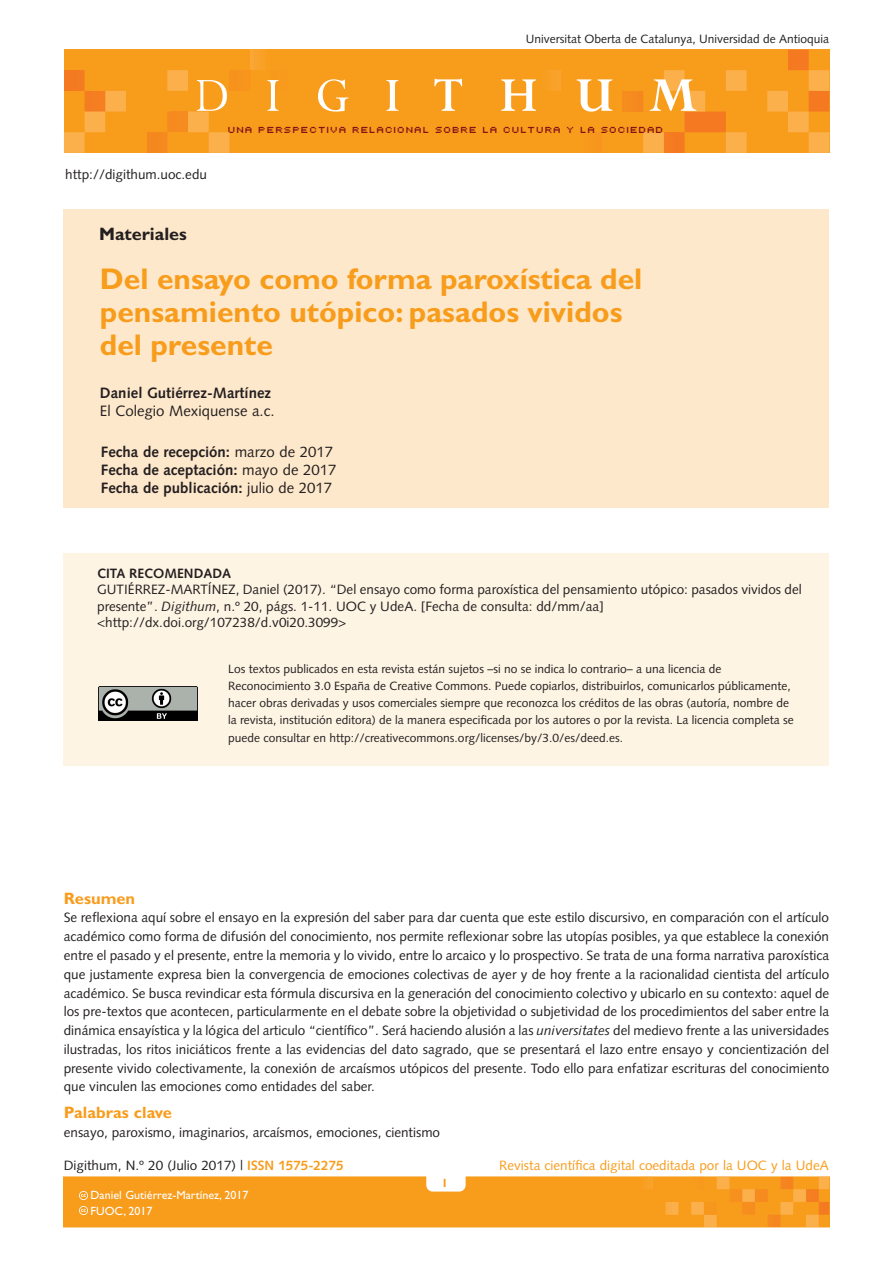
<style>
.page{position:relative;width:893px;height:1263px;background:#fff}
.page>*{position:absolute;margin:0;border:0;box-sizing:border-box;transform-origin:0 0}
._00_Titol{font:700 30px/33px "Gill Sans";color:#f89c1c}
._00_Pretitol{font:700 18px "Gill Sans";color:#231f20}
._00_Titoletsresum{font:700 16.5px "Gill Sans";color:#f89c1c}
._001_Dades_autor_i_d{font:700 15px "Syntax LT";color:#231f20}
._001_Nom_autor{font:700 15px "Syntax LT";color:#231f20}
._001_Dades_autor_i_d-2{font:15px "Syntax LT";color:#231f20}
._01_Textresum{font:13.5px/18.8px "Syntax LT";color:#231f20;text-align:justify}
._05_Citacio_recomena{font:13.5px/16.5px "Syntax LT";color:#231f20}
.t1{font:13.5px "Syntax LT";color:#f89c1c}
._02_PARAGRAF_GENERAL{font:13.5px "Syntax LT";color:#231f20}
.t2{font:700 13.5px "Syntax LT";color:#231f20}
.t3{font:12px/17.2px "Syntax LT";color:#231f20}
.t4{font:12px "Gill Sans";color:#fff}
.t5{font:700 12px "Gill Sans";color:#f89c1c}
.t6{font:9.75px "Uni 0554";color:#821316}
.s1{font-weight:400}
.s2{font-style:italic}
.s3{font-weight:700;color:#f89c1c}
</style>
<div class="page">
<hr style="left:829px;top:1177px;width:1px;height:50px;background:#f47921">
<svg style="left:64px;top:1177px;width:765px;height:50px;background:#f89d21"></svg>
<div style="left:64px;top:49px;width:765px;height:104px;background:#f89c1c"></div>
<hr style="left:247px;top:70px;width:3px;height:21px;background:#f7951d">
<div style="left:242px;top:70px;width:5px;height:21px;background:#f7951d"></div>
<hr style="left:238px;top:70px;width:4px;height:21px;background:#f7941d">
<div style="left:233px;top:70px;width:5px;height:21px;background:#f7931d"></div>
<hr style="left:229px;top:70px;width:4px;height:21px;background:#f7931d">
<hr style="left:596px;top:132px;width:2px;height:21px;background:#f7961d">
<hr style="left:598px;top:132px;width:2px;height:21px;background:#f7951d">
<hr style="left:600px;top:132px;width:2px;height:21px;background:#f7951d">
<hr style="left:602px;top:50px;width:2px;height:103px;background:#f7941d">
<hr style="left:620px;top:50px;width:2px;height:103px;background:#f68e1e">
<hr style="left:622px;top:91px;width:2px;height:21px;background:#f68d1e">
<hr style="left:624px;top:91px;width:2px;height:21px;background:#f68d1e">
<hr style="left:626px;top:91px;width:2px;height:21px;background:#f68c1f">
<svg style="left:628px;top:91px;width:7px;height:21px"></svg>
<hr style="left:635px;top:91px;width:2px;height:21px;background:#f6891f">
<hr style="left:637px;top:91px;width:2px;height:21px;background:#f5881f">
<hr style="left:639px;top:91px;width:2px;height:21px;background:#f5871f">
<hr style="left:641px;top:91px;width:2px;height:21px;background:#f5871f">
<hr style="left:250px;top:50px;width:2px;height:20px;background:#faa837">
<svg style="left:252px;top:50px;width:11px;height:20px"></svg>
<svg style="left:64px;top:70px;width:165px;height:83px"></svg>
<svg style="left:267px;top:80px;width:11px;height:31px"></svg>
<svg style="left:318px;top:79px;width:30px;height:33px"></svg>
<svg style="left:386px;top:80px;width:12px;height:31px"></svg>
<svg style="left:434px;top:79px;width:28px;height:32px"></svg>
<svg style="left:501px;top:70px;width:60px;height:41px"></svg>
<svg style="left:577px;top:79px;width:35px;height:33px"></svg>
<svg style="left:643px;top:50px;width:186px;height:103px"></svg>
<div style="left:64px;top:209px;width:765px;height:299px;background:#fee8cb"></div>
<div style="left:64px;top:553px;width:765px;height:212px;background:#fef4e4"></div>
<img style="left:99px;top:686px;width:99px;height:35px">
<p class="t3" style="left:526px;top:30px;width:305px">Universitat Oberta de Catalunya, Universidad de Antioquia</p>
<p class="_02_PARAGRAF_GENERAL" style="left:65px;top:166px;width:143px">http://digithum.uoc.edu</p>
<p class="_00_Pretitol" style="left:99px;top:223px;width:89px">Materiales</p>
<p class="t6" style="left:228px;top:122px;width:438px">UNA PERSPECTIVA RELACIONAL SOBRE LA CULTURA Y LA SOCIEDAD</p>
<p class="_00_Titol" style="left:100px;top:262px;width:544px">Del ensayo como forma paroxística del pensamiento utópico: pasados vividos del presente</p>
<p class="_001_Nom_autor" style="left:100px;top:384px;width:173px">Daniel Gutiérrez-Martínez</p>
<p class="_001_Dades_autor_i_d-2" style="left:100px;top:402px;width:176px">El Colegio Mexiquense a.c.</p>
<p class="_001_Dades_autor_i_d" style="left:101px;top:443px;width:234px">Fecha de recepción: <span class="s1">marzo de 2017</span></p>
<p class="_001_Dades_autor_i_d" style="left:101px;top:461px;width:237px">Fecha de aceptación: <span class="s1">mayo de 2017</span></p>
<p class="_001_Dades_autor_i_d" style="left:101px;top:479px;width:233px">Fecha de publicación: <span class="s1">julio de 2017</span></p>
<p class="t2" style="left:97px;top:565px;width:136px">CITA RECOMENDADA</p>
<p class="_05_Citacio_recomena" style="left:97px;top:581px;width:706px">GUTIÉRREZ-MARTÍNEZ, Daniel (2017). “Del ensayo como forma paroxística del pensamiento utópico: pasados vividos del presente”. <span class="s2">Digithum</span>, n.º 20, págs. 1-11. UOC y UdeA. [Fecha de consulta: dd/mm/aa]</p>
<p class="_05_Citacio_recomena" style="left:97px;top:614px;width:251px">&lt;http://dx.doi.org/107238/d.v0i20.3099&gt;</p>
<p class="t3" style="left:228px;top:660px;width:567px">Los textos publicados en esta revista están sujetos –si no se indica lo contrario– a una licencia de Reconocimiento 3.0 España de Creative Commons. Puede copiarlos, distribuirlos, comunicarlos públicamente, hacer obras derivadas y usos comerciales siempre que reconozca los créditos de las obras (autoría, nombre de la revista, institución editora) de la manera especificada por los autores o por la revista. La licencia completa se puede consultar en http://creativecommons.org/licenses/by/3.0/es/deed.es.</p>
<p class="_00_Titoletsresum" style="left:64px;top:888px;width:73px">Resumen</p>
<p class="_01_Textresum" style="left:64px;top:908px;width:767px">Se reflexiona aquí sobre el ensayo en la expresión del saber para dar cuenta que este estilo discursivo, en comparación con el artículo académico como forma de difusión del conocimiento, nos permite reflexionar sobre las utopías posibles, ya que establece la conexión entre el pasado y el presente, entre la memoria y lo vivido, entre lo arcaico y lo prospectivo. Se trata de una forma narrativa paroxística que justamente expresa bien la convergencia de emociones colectivas de ayer y de hoy frente a la racionalidad cientista del artículo académico. Se busca revindicar esta fórmula discursiva en la generación del conocimiento colectivo y ubicarlo en su contexto: aquel de los pre-textos que acontecen, particularmente en el debate sobre la objetividad o subjetividad de los procedimientos del saber entre la dinámica ensayística y la lógica del articulo “científico”. Será haciendo alusión a las <span class="s2">universitates</span> del medievo frente a las universidades ilustradas, los ritos iniciáticos frente a las evidencias del dato sagrado, que se presentará el lazo entre ensayo y concientización del presente vivido colectivamente, la conexión de arcaísmos utópicos del presente. Todo ello para enfatizar escrituras del conocimiento que vinculen las emociones como entidades del saber.</p>
<p class="_00_Titoletsresum" style="left:64px;top:1103px;width:110px">Palabras clave</p>
<p class="_01_Textresum" style="left:64px;top:1123px;width:378px">ensayo, paroxismo, imaginarios, arcaísmos, emociones, cientismo</p>
<p class="_01_Textresum" style="left:64px;top:1156px;width:281px">Digithum, N.º 20 (Julio 2017) | <span class="s3">ISSN 1575-2275</span></p>
<p class="t1" style="left:499px;top:1157px;width:331px">Revista científica digital coeditada por la UOC y la UdeA</p>
<p class="t4" style="left:91px;top:1188px;width:159px">Daniel Gutiérrez-Martínez, 2017</p>
<p class="t4" style="left:91px;top:1204px;width:63px">FUOC, 2017</p>
<p class="t5" style="left:442px;top:1176px;width:8px">1</p>
</div>
